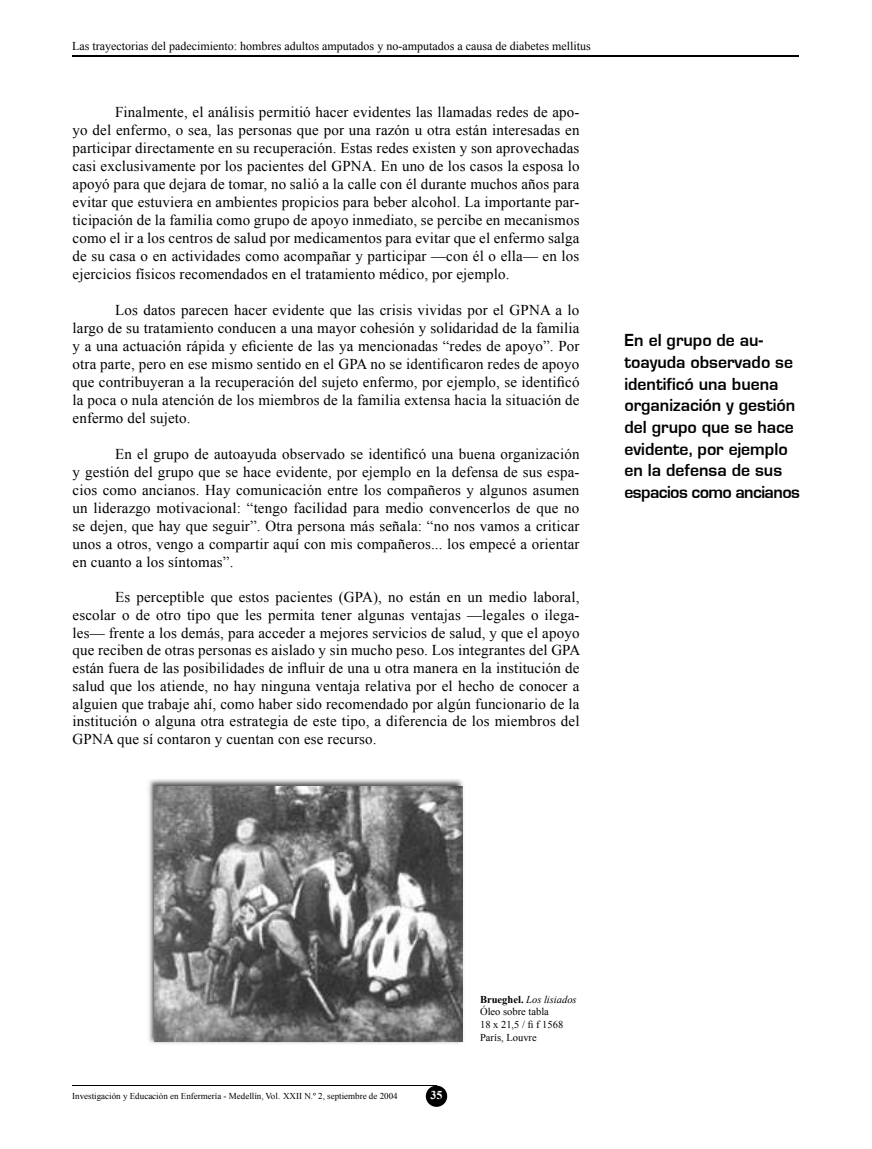
<style>
.page{position:relative;width:872px;height:1149px;background:#fff}
.page>*{position:absolute;margin:0;border:0;box-sizing:border-box;transform-origin:0 0}
.t1{font:18px/21.6px "Eurose";color:#000}
.t2{font:15px/18px "Times New Roman";letter-spacing:.01em;color:#000;text-align:justify}
.t3{font:12px "Times New Roman";color:#000}
.t4{font:700 12px "Times New Roman";color:#fff}
.t5{font:10.5px/12.6px "Times New Roman";color:#000}
.t6{font:9px "Times New Roman";color:#000}
.s1{font-weight:700}
.s2{font-style:italic}
</style>
<div class="page">
<hr style="left:72px;top:1084px;width:364px;height:1px;background:#000">
<div style="left:426px;top:1085px;width:21px;height:21px;background:#000;border-radius:50%"></div>
<hr style="left:72px;top:55px;width:727px;height:1px;background:#000">
<img style="left:148px;top:779px;width:315px;height:265px">
<img style="left:154px;top:785px;width:308px;height:255px">
<p class="t3" style="left:72px;top:38px;width:520px">Las trayectorias del padecimiento: hombres adultos amputados y no-amputados a causa de diabetes mellitus</p>
<p class="t2" style="left:73px;top:103px;width:508px;text-indent:43px">Finalmente, el análisis permitió hacer evidentes las llamadas redes de apo&shy;yo del enfermo, o sea, las personas que por una razón u otra están interesadas en participar directamente en su recuperación. Estas redes existen y son aprovechadas casi exclusivamente por los pacientes del GPNA. En uno de los casos la esposa lo apoyó para que dejara de tomar, no salió a la calle con él durante muchos años para evitar que estuviera en ambientes propicios para beber alcohol. La importante par&shy;ticipación de la familia como grupo de apoyo inmediato, se percibe en mecanismos como el ir a los centros de salud por medicamentos para evitar que el enfermo salga de su casa o en actividades como acompañar y participar —con él o ella— en los ejercicios físicos recomendados en el tratamiento médico, por ejemplo.</p>
<p class="t2" style="left:73px;top:301px;width:508px;text-indent:43px">Los datos parecen hacer evidente que las crisis vividas por el GPNA a lo largo de su tratamiento conducen a una mayor cohesión y solidaridad de la familia y a una actuación rápida y eficiente de las ya mencionadas “redes de apoyo”. Por otra parte, pero en ese mismo sentido en el GPA no se identificaron redes de apoyo que contribuyeran a la recuperación del sujeto enfermo, por ejemplo, se identificó la poca o nula atención de los miembros de la familia extensa hacia la situación de enfermo del sujeto.</p>
<p class="t2" style="left:73px;top:445px;width:508px;text-indent:43px">En el grupo de autoayuda observado se identificó una buena organización y gestión del grupo que se hace evidente, por ejemplo en la defensa de sus espa&shy;cios como ancianos. Hay comunicación entre los compañeros y algunos asumen un liderazgo motivacional: “tengo facilidad para medio convencerlos de que no se dejen, que hay que seguir”. Otra persona más señala: “no nos vamos a criticar unos a otros, vengo a compartir aquí con mis compañeros... los empecé a orientar en cuanto a los síntomas”.</p>
<p class="t2" style="left:73px;top:588px;width:509px;text-indent:43px">Es perceptible que estos pacientes (GPA), no están en un medio laboral, escolar o de otro tipo que les permita tener algunas ventajas —legales o ilega&shy;les— frente a los demás, para acceder a mejores servicios de salud, y que el apoyo que reciben de otras personas es aislado y sin mucho peso. Los integrantes del GPA están fuera de las posibilidades de influir de una u otra manera en la institución de salud que los atiende, no hay ninguna ventaja relativa por el hecho de conocer a alguien que trabaje ahí, como haber sido recomendado por algún funcionario de la institución o alguna otra estrategia de este tipo, a diferencia de los miembros del GPNA que sí contaron y cuentan con ese recurso.</p>
<p class="t1" style="left:624px;top:329px;width:177px">En el grupo de au&shy;toayuda observado se identificó una buena organización y gestión del grupo que se hace evidente, por ejemplo en la defensa de sus espacios como ancianos</p>
<p class="t6" style="left:72px;top:1089px;width:327px">Investigación y Educación en Enfermería - Medellín, Vol. XXII N.º 2, septiembre de 2004</p>
<p class="t4" style="left:430px;top:1086px;width:13px">35</p>
<p class="t5" style="left:480px;top:992px;width:98px"><span class="s1">Brueghel.</span> <span class="s2">Los lisiados<br></span>Óleo sobre tabla<br>18 x 21,5 / fi f 1568<br>París, Louvre</p>
</div>
